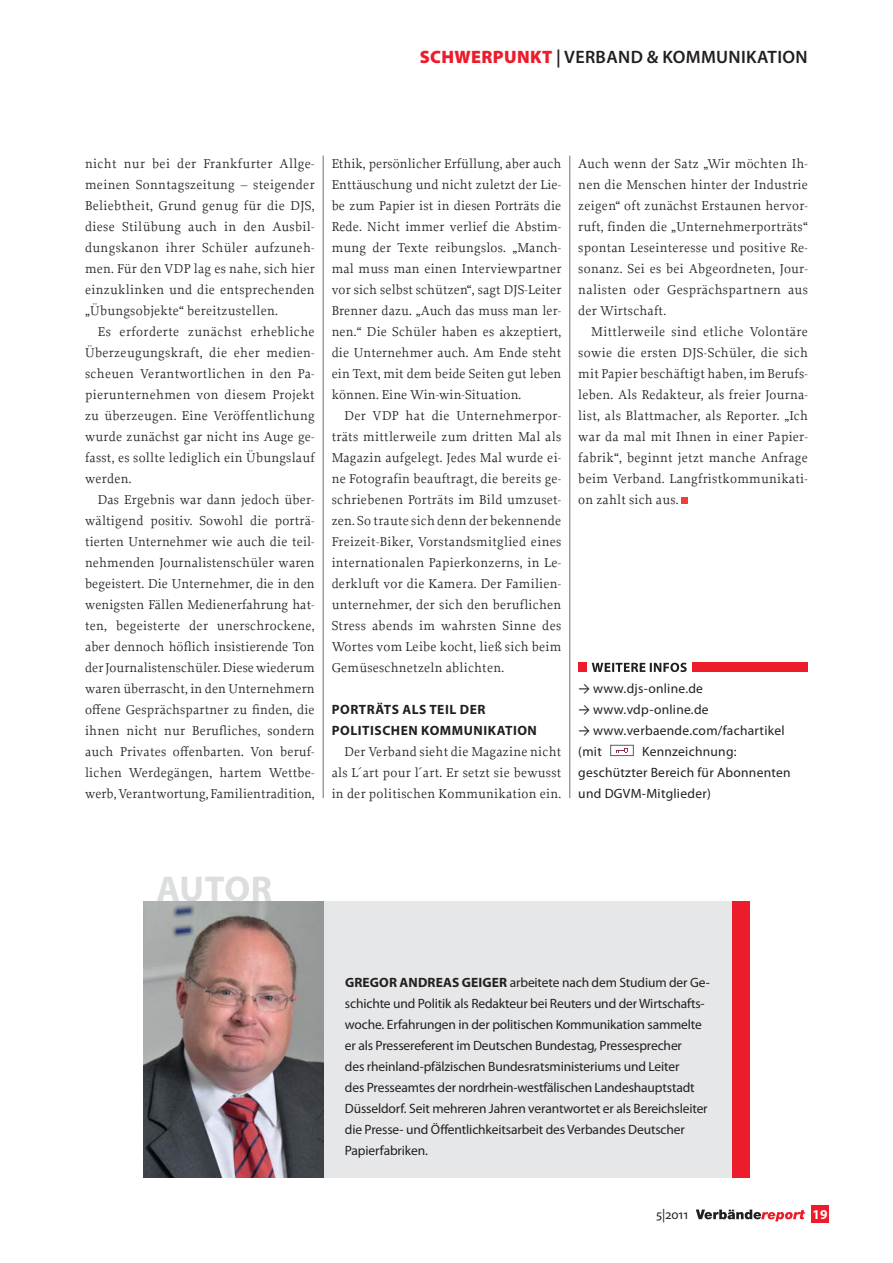
<style>
.page{position:relative;width:893px;height:1263px;background:#fff}
.page>*{position:absolute;margin:0;border:0;box-sizing:border-box;transform-origin:0 0}
.t1{font:700 36px "Myriad Pro";letter-spacing:.005em;color:#dcddde}
.t2{font:600 18px "Myriad Pro";letter-spacing:.02em;color:#231f20}
.t3{font:13.5px/21px "Proforma";letter-spacing:.02em;color:#231f20;text-align:justify}
.t4{font:13.5px/21px "Myriad Pro";letter-spacing:-.01em;color:#231f20}
.t5{font:13.5px/21px "Myriad Pro";letter-spacing:.02em;color:#231f20}
.t6{font:700 13.5px/21px "Myriad Pro";letter-spacing:.04em;color:#231f20}
.t7{font:700 13.5px "Myriad Pro";color:#fff}
.s1{font-weight:900;color:#ed1c2b}
.s2{font-family:"Calibri"}
.s3{font-weight:700}
</style>
<div class="page">
<div style="left:811px;top:1205px;width:18px;height:17px;background:#ed1c2b"></div>
<svg style="left:696px;top:1209px;width:109px;height:12px"></svg>
<svg style="left:682px;top:498px;width:6px;height:6px"></svg>
<svg style="left:592px;top:663px;width:95px;height:9px"></svg>
<div style="left:578px;top:662px;width:9px;height:10px;background:#ed1c2b"></div>
<div style="left:692px;top:662px;width:116px;height:10px;background:#ed1c2b"></div>
<div style="left:610px;top:745px;width:24px;height:11px;border:1px solid #6d6e70"></div>
<svg style="left:616px;top:748px;width:12px;height:5px"></svg>
<hr style="left:323px;top:156px;width:1px;height:642px;background:#6d6e70">
<hr style="left:570px;top:156px;width:1px;height:642px;background:#6d6e70">
<div style="left:324px;top:901px;width:425px;height:277px;background:#e6e7e8"></div>
<div style="left:732px;top:901px;width:17px;height:277px;background:#ed1c2b"></div>
<img style="left:143px;top:901px;width:181px;height:277px">
<h2 class="t2" style="left:420px;top:50px;width:389px"><span class="s1">SCHWERPUNKT</span> | VERBAND &amp; KOMMUNIKATION</h2>
<p class="t3" style="left:85px;top:154px;width:231px">nicht nur bei der Frankfurter Allge&shy;meinen Sonntagszeitung – steigender Beliebtheit, Grund genug für die DJS, diese Stilübung auch in den Ausbil&shy;dungskanon ihrer Schüler aufzuneh&shy;men. Für den VDP lag es nahe, sich hier einzuklinken und die entsprechenden „Übungsobjekte“ bereitzustellen.</p>
<p class="t3" style="left:85px;top:322px;width:231px;text-indent:13px">Es erforderte zunächst erhebliche Überzeugungskraft, die eher medien&shy;scheuen Verantwortlichen in den Pa&shy;pierunternehmen von diesem Projekt zu überzeugen. Eine Veröffentlichung wurde zunächst gar nicht ins Auge ge&shy;fasst, es sollte lediglich ein Übungslauf werden.</p>
<p class="t3" style="left:85px;top:490px;width:231px;text-indent:13px">Das Ergebnis war dann jedoch über&shy;wältigend positiv. Sowohl die porträ&shy;tierten Unternehmer wie auch die teil&shy;nehmenden Journalistenschüler waren begeistert. Die Unternehmer, die in den wenigsten Fällen Medienerfahrung hat&shy;ten, begeisterte der unerschrockene, aber dennoch höflich insistierende Ton der Journalistenschüler. Diese wiederum waren überrascht, in den Unternehmern offene Gesprächspartner zu finden, die ihnen nicht nur Berufliches, sondern auch Privates offenbarten. Von beruf&shy;lichen Werdegängen, hartem Wettbe&shy;werb, Verantwortung, Familientradition,</p>
<p class="t3" style="left:332px;top:154px;width:231px">Ethik, persönlicher Erfüllung, aber auch Enttäuschung und nicht zuletzt der Lie&shy;be zum Papier ist in diesen Porträts die Rede. Nicht immer verlief die Abstim&shy;mung der Texte reibungslos. „Manch&shy;mal muss man einen Interviewpartner vor sich selbst schützen“, sagt DJS-Leiter Brenner dazu. „Auch das muss man ler&shy;nen.“ Die Schüler haben es akzeptiert, die Unternehmer auch. Am Ende steht ein Text, mit dem beide Seiten gut leben können. Eine Win-win-Situation.</p>
<p class="t3" style="left:332px;top:406px;width:231px;text-indent:13px">Der VDP hat die Unternehmerpor&shy;träts mittlerweile zum dritten Mal als Magazin aufgelegt. Jedes Mal wurde ei&shy;ne Fotografin beauftragt, die bereits ge&shy;schriebenen Porträts im Bild umzuset&shy;zen. So traute sich denn der bekennende Freizeit-Biker, Vorstandsmitglied eines internationalen Papierkonzerns, in Le&shy;derkluft vor die Kamera. Der Familien&shy;unternehmer, der sich den beruflichen Stress abends im wahrsten Sinne des Wortes vom Leibe kocht, ließ sich beim Gemüseschnetzeln ablichten.</p>
<p class="t6" style="left:332px;top:700px;width:207px">PORTRÄTS ALS TEIL DER<br>POLITISCHEN KOMMUNIKATION</p>
<p class="t3" style="left:332px;top:742px;width:231px;text-indent:13px">Der Verband sieht die Magazine nicht als L´ art pour l´ art. Er setzt sie bewusst in der politischen Kommunikation ein.</p>
<p class="t3" style="left:578px;top:154px;width:231px">Auch wenn der Satz „Wir möchten Ih&shy;nen die Menschen hinter der Industrie zeigen“ oft zunächst Erstaunen hervor&shy;ruft, finden die „Unternehmerporträts“ spontan Leseinteresse und positive Re&shy;sonanz. Sei es bei Abgeordneten, Jour&shy;nalisten oder Gesprächspartnern aus der Wirtschaft.</p>
<p class="t3" style="left:578px;top:322px;width:231px;text-indent:13px">Mittlerweile sind etliche Volontäre sowie die ersten DJS-Schüler, die sich mit Papier beschäftigt haben, im Berufs&shy;leben. Als Redakteur, als freier Journa&shy;list, als Blattmacher, als Reporter. „Ich war da mal mit Ihnen in einer Papier&shy;fabrik“, beginnt jetzt manche Anfrage beim Verband. Langfristkommunikati&shy;on zahlt sich aus.</p>
<p class="t5" style="left:578px;top:679px;width:126px"><span class="s2">→</span> www.djs-online.de</p>
<p class="t5" style="left:578px;top:700px;width:132px"><span class="s2">→</span> www.vdp-online.de</p>
<p class="t5" style="left:578px;top:721px;width:208px"><span class="s2">→</span> www.verbaende.com/fachartikel (mit</p>
<p class="t5" style="left:578px;top:742px;width:214px;text-indent:64px">Kennzeichnung: geschützter Bereich für Abonnenten und DGVM-Mitglieder)</p>
<h1 class="t1" style="left:157px;top:876px;width:117px">AUTOR</h1>
<p class="t4" style="left:345px;top:973px;width:366px"><span class="s3">GREGOR ANDREAS GEIGER</span> arbeitete nach dem Studium der Ge&shy;schichte und Politik als Redakteur bei Reuters und der Wirtschafts&shy;woche. Erfahrungen in der politischen Kommunikation sammelte er als Pressereferent im Deutschen Bundestag, Pressesprecher<br>des rheinland-pfälzischen Bundesratsministeriums und Leiter<br>des Presseamtes der nordrhein-westfälischen Landeshauptstadt Düsseldorf. Seit mehreren Jahren verantwortet er als Bereichsleiter die Presse- und Öffentlichkeitsarbeit des Verbandes Deutscher Papierfabriken.</p>
<p class="t4" style="left:656px;top:1205px;width:34px">5|2011</p>
<p class="t7" style="left:812px;top:1209px;width:16px">19</p>
</div>
